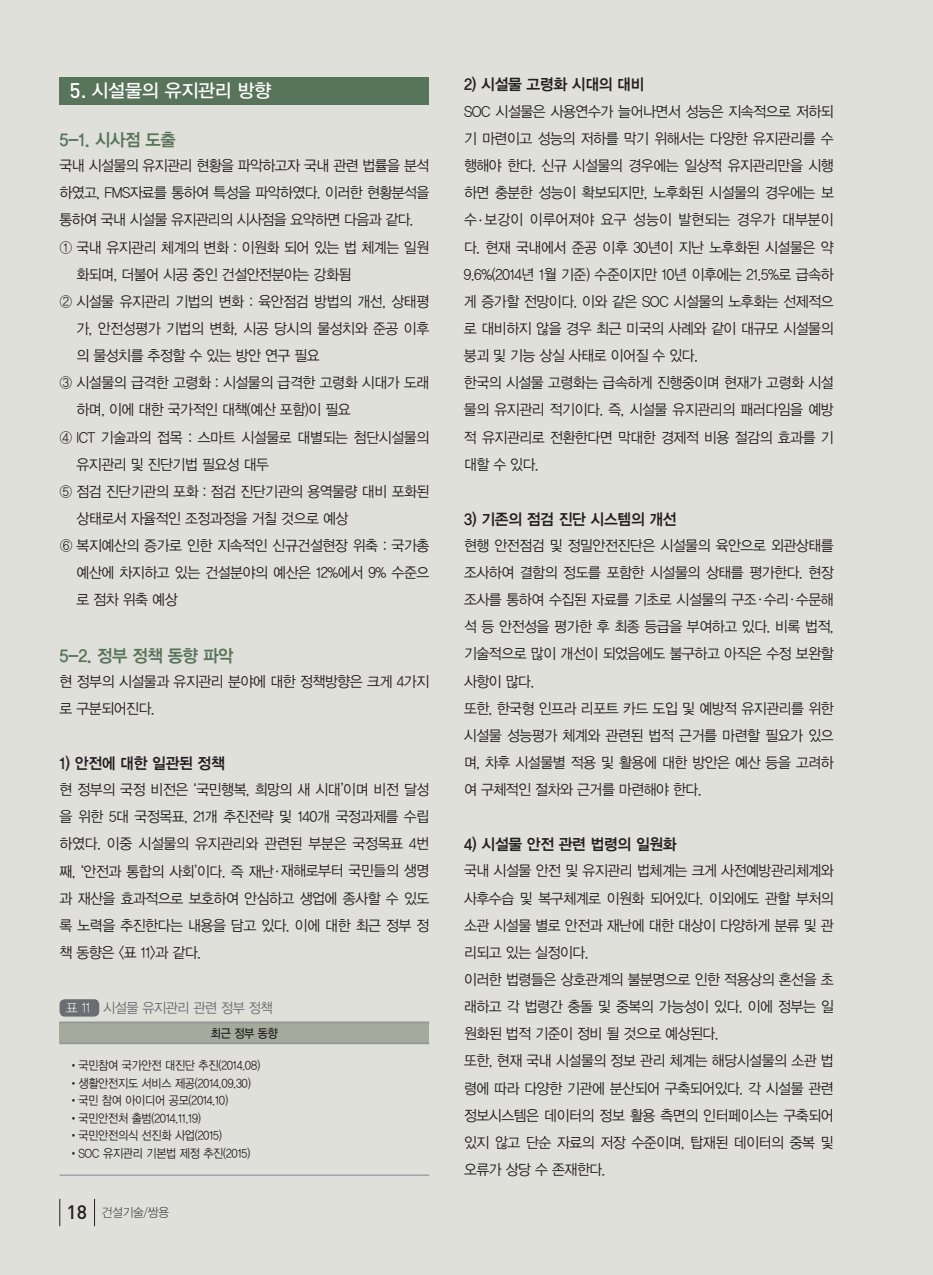
<style>
.page{position:relative;width:933px;height:1275px;background:#e0e0da}
.page>*{position:absolute;margin:0;border:0;box-sizing:border-box;transform-origin:0 0}
.t1{font:18.38px "YDVYGO13";letter-spacing:-.01em;color:#fff}
.t2{font:17.5px "YDVYGO14";letter-spacing:-.02em;color:#58745a;scale:.95 1}
.t3{font:15.75px "YDVYGO14";letter-spacing:-.02em;color:#231f20;scale:.95 1}
.t4{font:14.88px/27.1px "YDVYGO12";letter-spacing:-.03em;color:#231f20;scale:.94 1}
.t5{font:14px "YDVYGO12";letter-spacing:-.03em;color:#6c6d70;scale:.94 1}
.t6{font:12.25px "YDVYGO12";letter-spacing:-.02em;color:#231f20;scale:.9 1}
.t7{font:12.25px "YDVYGO11";letter-spacing:-.02em;color:#231f20;scale:.95 1}
.t8{font:12.25px "YDVYGO13";color:#231f20;scale:.9 1}
.s1{font-family:"DIN";font-weight:500;font-size:21px}
.s2{font-size:8.75px}
.s3{font-family:"YDVYGO11";color:#fff}
.s4{font-family:"DIN";font-weight:500;font-size:19.25px}
</style>
<div class="page">
<svg style="left:59px;top:1199px;width:1px;height:27px"></svg>
<svg style="left:94px;top:1199px;width:1px;height:27px"></svg>
<div style="left:60px;top:999px;width:39px;height:18px;background:#6c6d70;border-radius:5px"></div>
<div style="left:60px;top:1022px;width:369px;height:21px;background:#a5ab9c"></div>
<hr style="left:60px;top:1174px;width:369px;height:2px;background:#939598">
<hr style="left:60px;top:1021px;width:369px;height:2px;background:#939598">
<hr style="left:60px;top:1042px;width:369px;height:2px;background:#939598">
<div style="left:60px;top:77px;width:369px;height:27px;background:#58745a"></div>
<p class="t1" style="left:69px;top:80px;width:203px"><span class="s1">5.</span> 시설물의 유지관리 방향</p>
<p class="t2" style="left:60px;top:130px;width:124px">5-1. 시사점 도출</p>
<p class="t4" style="left:60px;top:152px;width:395px">국내 시설물의 유지관리 현황을 파악하고자 국내 관련 법률을 분석</p>
<p class="t4" style="left:60px;top:179px;width:395px">하였고, FMS자료를 통하여 특성을 파악하였다. 이러한 현황분석을</p>
<p class="t4" style="left:60px;top:206px;width:378px">통하여 국내 시설물 유지관리의 시사점을 요약하면 다음과 같다.</p>
<p class="t4" style="left:60px;top:234px;width:395px">① 국내 유지관리 체계의 변화 : 이원화 되어 있는 법 체계는 일원</p>
<p class="t4" style="left:76px;top:261px;width:294px">화되며, 더불어 시공 중인 건설안전분야는 강화됨</p>
<p class="t4" style="left:59px;top:288px;width:395px">② 시설물 유지관리 기법의 변화 : 육안점검 방법의 개선, 상태평</p>
<p class="t4" style="left:76px;top:315px;width:377px">가, 안전성평가 기법의 변화, 시공 당시의 물성치와 준공 이후</p>
<p class="t4" style="left:76px;top:342px;width:260px">의 물성치를 추정할 수 있는 방안 연구 필요</p>
<p class="t4" style="left:60px;top:369px;width:395px">③ 시설물의 급격한 고령화 : 시설물의 급격한 고령화 시대가 도래</p>
<p class="t4" style="left:76px;top:396px;width:293px">하며, 이에 대한 국가적인 대책(예산 포함)이 필요</p>
<p class="t4" style="left:60px;top:423px;width:395px">④ ICT 기술과의 접목 : 스마트 시설물로 대별되는 첨단시설물의</p>
<p class="t4" style="left:77px;top:451px;width:206px">유지관리 및 진단기법 필요성 대두</p>
<p class="t4" style="left:60px;top:478px;width:395px">⑤ 점검 진단기관의 포화 : 점검 진단기관의 용역물량 대비 포화된</p>
<p class="t4" style="left:77px;top:505px;width:291px">상태로서 자율적인 조정과정을 거칠 것으로 예상</p>
<p class="t4" style="left:60px;top:532px;width:395px">⑥ 복지예산의 증가로 인한 지속적인 신규건설현장 위축 : 국가총</p>
<p class="t4" style="left:77px;top:559px;width:377px">예산에 차지하고 있는 건설분야의 예산은 12%에서 9% 수준으</p>
<p class="t4" style="left:77px;top:586px;width:109px">로 점차 위축 예상</p>
<p class="t2" style="left:60px;top:645px;width:185px">5-2. 정부 정책 동향 파악</p>
<p class="t4" style="left:60px;top:668px;width:395px">현 정부의 시설물과 유지관리 분야에 대한 정책방향은 크게 4가지 로 구분되어진다.</p>
<p class="t3" style="left:60px;top:754px;width:175px">1) 안전에 대한 일관된 정책</p>
<p class="t4" style="left:60px;top:776px;width:395px;text-align:justify">현 정부의 국정 비전은 ‘국민행복, 희망의 새 시대’이며 비전 달성 을 위한 5대 국정목표, 21개 추진전략 및 140개 국정과제를 수립 하였다. 이중 시설물의 유지관리와 관련된 부분은 국정목표 4번 째, ‘안전과 통합의 사회’이다. 즉 재난<span class="s2">•</span>재해로부터 국민들의 생명 과 재산을 효과적으로 보호하여 안심하고 생업에 종사할 수 있도 록 노력을 추진한다는 내용을 담고 있다. 이에 대한 최근 정부 정 책 동향은 &lt;표 11&gt;과 같다.</p>
<p class="t5" style="left:66px;top:1000px;width:221px"><span class="s3">표 11</span> 시설물 유지관리 관련 정부 정책</p>
<p class="t8" style="left:211px;top:1026px;width:76px">최근 정부 동향</p>
<p class="t6" style="left:68px;top:1058px;width:214px">•국민참여 국가안전 대진단 추진(2014.08)</p>
<p class="t6" style="left:68px;top:1076px;width:204px">•생활안전지도 서비스 제공(2014.09.30)</p>
<p class="t6" style="left:68px;top:1093px;width:179px">•국민 참여 아이디어 공모(2014.10)</p>
<p class="t6" style="left:68px;top:1111px;width:149px">•국민안전처 출범(2014.11.19)</p>
<p class="t6" style="left:68px;top:1128px;width:172px">•국민안전의식 선진화 사업(2015)</p>
<p class="t6" style="left:68px;top:1146px;width:204px">•SOC 유지관리 기본법 제정 추진(2015)</p>
<p class="t7" style="left:67px;top:1205px;width:109px"><span class="s4">18</span> 건설기술/쌍용</p>
<p class="t3" style="left:464px;top:76px;width:191px">2) 시설물 고령화 시대의 대비</p>
<p class="t4" style="left:464px;top:98px;width:395px">SOC 시설물은 사용연수가 늘어나면서 성능은 지속적으로 저하되 기 마련이고 성능의 저하를 막기 위해서는 다양한 유지관리를 수 행해야 한다. 신규 시설물의 경우에는 일상적 유지관리만을 시행 하면 충분한 성능이 확보되지만, 노후화된 시설물의 경우에는 보 수<span class="s2">•</span>보강이 이루어져야 요구 성능이 발현되는 경우가 대부분이 다. 현재 국내에서 준공 이후 30년이 지난 노후화된 시설물은 약<br>9.6%(2014년 1월 기준) 수준이지만 10년 이후에는 21.5%로 급속하 게 증가할 전망이다. 이와 같은 SOC 시설물의 노후화는 선제적으 로 대비하지 않을 경우 최근 미국의 사례와 같이 대규모 시설물의 붕괴 및 기능 상실 사태로 이어질 수 있다.<br>한국의 시설물 고령화는 급속하게 진행중이며 현재가 고령화 시설 물의 유지관리 적기이다. 즉, 시설물 유지관리의 패러다임을 예방 적 유지관리로 전환한다면 막대한 경제적 비용 절감의 효과를 기 대할 수 있다.</p>
<p class="t3" style="left:464px;top:510px;width:225px">3) 기존의 점검 진단 시스템의 개선</p>
<p class="t4" style="left:464px;top:532px;width:395px">현행 안전점검 및 정밀안전진단은 시설물의 육안으로 외관상태를 조사하여 결함의 정도를 포함한 시설물의 상태를 평가한다. 현장 조사를 통하여 수집된 자료를 기초로 시설물의 구조<span class="s2">•</span>수리<span class="s2">•</span>수문해 석 등 안전성을 평가한 후 최종 등급을 부여하고 있다. 비록 법적, 기술적으로 많이 개선이 되었음에도 불구하고 아직은 수정 보완할 사항이 많다.<br>또한, 한국형 인프라 리포트 카드 도입 및 예방적 유지관리를 위한 시설물 성능평가 체계와 관련된 법적 근거를 마련할 필요가 있으 며, 차후 시설물별 적용 및 활용에 대한 방안은 예산 등을 고려하 여 구체적인 절차와 근거를 마련해야 한다.</p>
<p class="t3" style="left:464px;top:835px;width:225px">4) 시설물 안전 관련 법령의 일원화</p>
<p class="t4" style="left:464px;top:857px;width:395px">국내 시설물 안전 및 유지관리 법체계는 크게 사전예방관리체계와 사후수습 및 복구체계로 이원화 되어있다. 이외에도 관할 부처의 소관 시설물 별로 안전과 재난에 대한 대상이 다양하게 분류 및 관 리되고 있는 실정이다.<br>이러한 법령들은 상호관계의 불분명으로 인한 적용상의 혼선을 초 래하고 각 법령간 충돌 및 중복의 가능성이 있다. 이에 정부는 일 원화된 법적 기준이 정비 될 것으로 예상된다.<br>또한, 현재 국내 시설물의 정보 관리 체계는 해당시설물의 소관 법 령에 따라 다양한 기관에 분산되어 구축되어있다. 각 시설물 관련 정보시스템은 데이터의 정보 활용 측면의 인터페이스는 구축되어 있지 않고 단순 자료의 저장 수준이며, 탑재된 데이터의 중복 및 오류가 상당 수 존재한다.</p>
</div>
